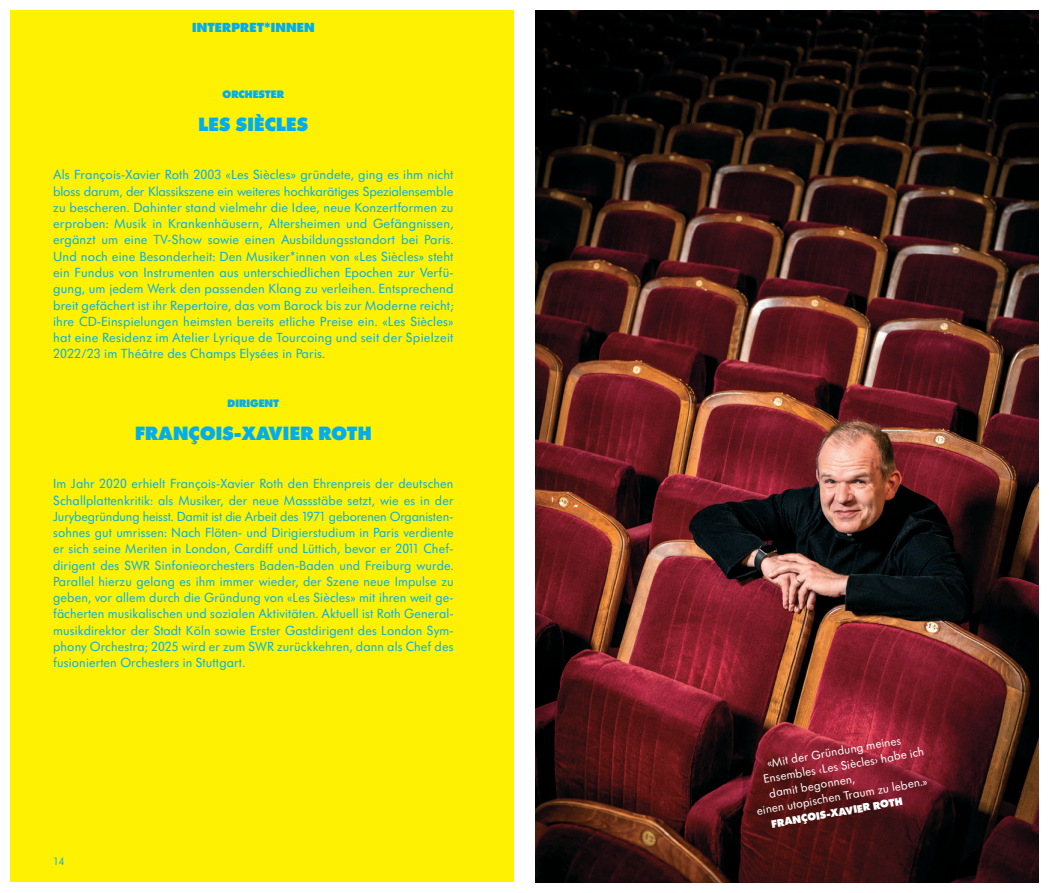
<style>
.page{position:relative;width:1049px;height:893px;background:#fff}
.page>*{position:absolute;margin:0;border:0;box-sizing:border-box;transform-origin:0 0}
.t1{font:800 20px "Futura SB";letter-spacing:.01em;color:#00aeef}
.t2{font:13.75px/16.2px "Futura SB";letter-spacing:.01em;color:#00aeef;text-align:justify}
.t3{font:800 13.75px "Futura SB";letter-spacing:.01em;color:#00aeef}
.t4{font:12.5px "Futura SB";color:#fff}
.t5{font:800 11.25px "Futura SB";color:#fff}
.t6{font:800 11.25px "Futura SB";color:#00aeef}
.t7{font:11.25px "Futura SB";color:#00aeef}
</style>
<div class="page">
<div style="left:11px;top:11px;width:503px;height:871px;background:#fff101"></div>
<img style="left:535px;top:11px;width:503px;height:871px">
<p class="t3" style="left:192px;top:19px;width:124px">INTERPRET*INNEN</p>
<p class="t6" style="left:223px;top:88px;width:63px">ORCHESTER</p>
<h1 class="t1" style="left:198px;top:113px;width:111px">LES SIÈCLES</h1>
<p class="t2" style="left:53px;top:167px;width:402px">Als François-Xavier Roth 2003 «Les Siècles» gründete, ging es ihm nicht bloss darum, der Klassikszene ein weiteres hochkarätiges Spezialensemble zu bescheren. Dahinter stand vielmehr die Idee, neue Konzertformen zu erproben: Musik in Krankenhäusern, Altersheimen und Gefängnissen, ergänzt um eine TV-Show sowie einen Ausbildungsstandort bei Paris.<br>Und noch eine Besonderheit: Den Musiker*innen von «Les Siècles» steht ein Fundus von Instrumenten aus unterschiedlichen Epochen zur Verfü&shy;gung, um jedem Werk den passenden Klang zu verleihen. Entsprechend breit gefächert ist ihr Repertoire, das vom Barock bis zur Moderne reicht; ihre CD-Einspielungen heimsten bereits etliche Preise ein. «Les Siècles» hat eine Residenz im Atelier Lyrique de Tourcoing und seit der Spielzeit 2022/23 im Théâtre des Champs Elysées in Paris.</p>
<p class="t6" style="left:227px;top:397px;width:53px">DIRIGENT</p>
<h1 class="t1" style="left:135px;top:421px;width:238px">FRANÇOIS-XAVIER ROTH</h1>
<p class="t2" style="left:53px;top:476px;width:402px">Im Jahr 2020 erhielt François-Xavier Roth den Ehrenpreis der deutschen Schallplattenkritik: als Musiker, der neue Massstäbe setzt, wie es in der Jurybegründung heisst. Damit ist die Arbeit des 1971 geborenen Organisten&shy;sohnes gut umrissen: Nach Flöten- und Dirigierstudium in Paris verdiente er sich seine Meriten in London, Cardiff und Lüttich, bevor er 2011 Chef&shy;dirigent des SWR Sinfonieorchesters Baden-Baden und Freiburg wurde.<br>Parallel hierzu gelang es ihm immer wieder, der Szene neue Impulse zu geben, vor allem durch die Gründung von «Les Siècles» mit ihren weit ge&shy;fächerten musikalischen und sozialen Aktivitäten. Aktuell ist Roth General&shy;musikdirektor der Stadt Köln sowie Erster Gastdirigent des London Sym&shy;phony Orchestra; 2025 wird er zum SWR zurückkehren, dann als Chef des fusionierten Orchesters in Stuttgart.</p>
<p class="t7" style="left:53px;top:855px;width:13px">14</p>
<p class="t4" style="left:766px;top:757px;width:138px;rotate:-10deg">«Mit der Gründung meines</p>
<p class="t4" style="left:762px;top:772px;width:164px;rotate:-10deg">Ensembles ‹Les Siècles› habe ich</p>
<p class="t4" style="left:768px;top:787px;width:88px;rotate:-10deg">damit begonnen,</p>
<p class="t4" style="left:755px;top:804px;width:175px;rotate:-10deg">einen utopischen Traum zu leben.»</p>
<p class="t5" style="left:770px;top:818px;width:135px;rotate:-10deg">FRANÇOIS-XAVIER ROTH</p>
</div>
